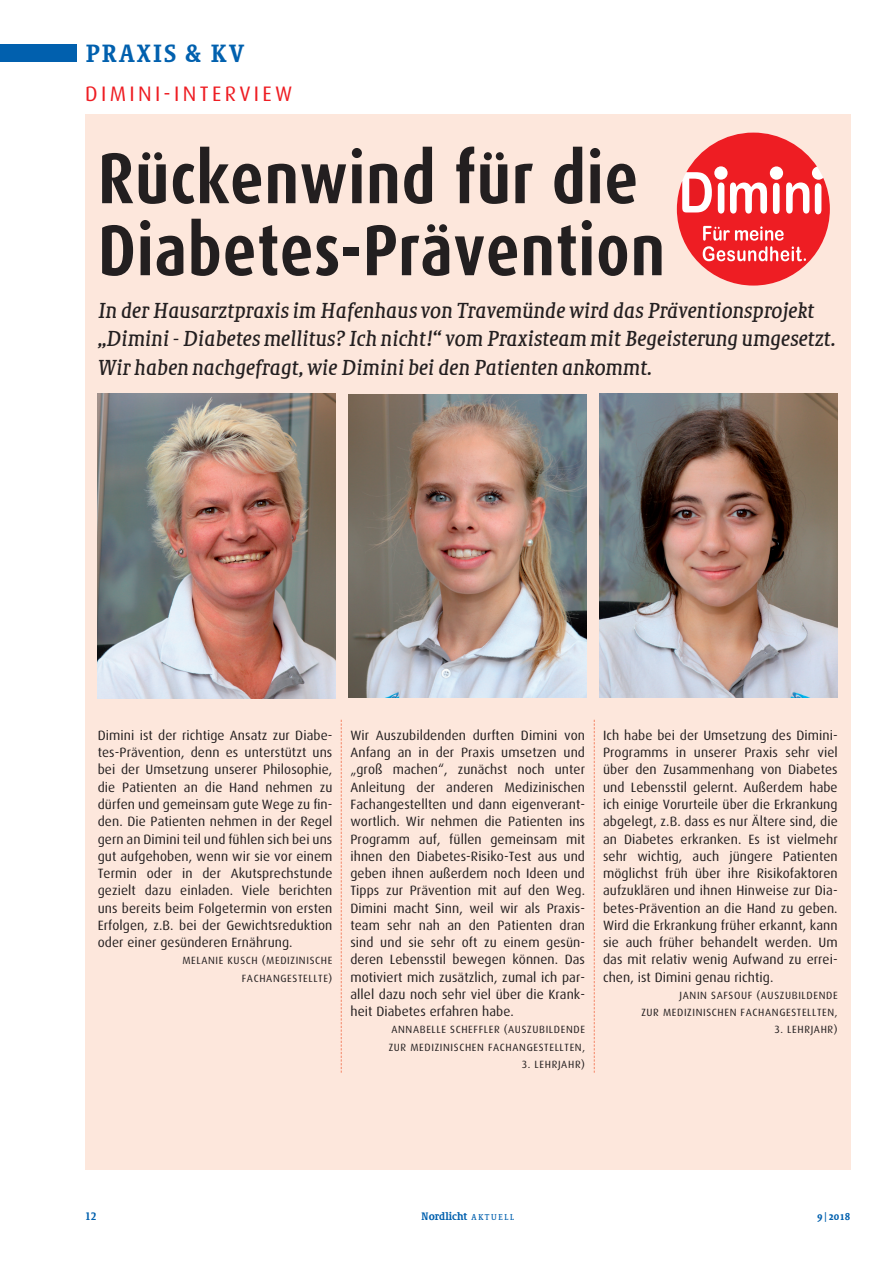
<style>
.page{position:relative;width:893px;height:1263px;background:#fff}
.page>*{position:absolute;margin:0;border:0;box-sizing:border-box;transform-origin:0 0}
.t1{font:700 72px/72px "Dax Condensed";letter-spacing:.005em;color:#231f20}
.t2{font:24px "Sheriff Roman Bold Caps";letter-spacing:.05em;color:#0160ae}
.t3{font:21px/28.5px "Sheriff Italian";letter-spacing:.005em;color:#231f20}
.t4{font:21px "Dax OT";letter-spacing:.16em;color:#ee1d23}
.t5{font:13.5px/17.2px "Dax OT";letter-spacing:.005em;color:#231f20;text-align:justify}
.t6{font:10.5px/17.2px "Dax OT";letter-spacing:.06em;color:#231f20;text-align:right}
.t7{font:700 10.5px "Sheriff";color:#0160ae}
.t8{font:10.5px "Sheriff Roman Bold Caps";color:#0160ae}
.s1{font-family:"Sheriff";font-weight:700}
.s2{font-weight:400;font-size:8.25px}
</style>
<div class="page">
<div style="left:0;top:45px;width:77px;height:17px;background:#0160ae"></div>
<div style="left:85px;top:115px;width:765px;height:1055px;background:#fde7dc"></div>
<img style="left:349px;top:394px;width:238px;height:303px">
<img style="left:600px;top:393px;width:238px;height:304px">
<img style="left:98px;top:393px;width:238px;height:305px">
<svg style="left:341px;top:720px;width:1px;height:353px"></svg>
<svg style="left:594px;top:720px;width:1px;height:353px"></svg>
<svg style="left:677px;top:133px;width:153px;height:153px"></svg>
<h2 class="t2" style="left:85px;top:39px;width:161px">PRAXIS <span class="s1">&amp;</span> KV</h2>
<h3 class="t4" style="left:85px;top:82px;width:209px">DIMINI-INTERVIEW</h3>
<h1 class="t1" style="left:98px;top:143px;width:569px">Rückenwind für die<br>Diabetes-Prävention</h1>
<h3 class="t3" style="left:98px;top:296px;width:739px">In der Hausarztpraxis im Hafenhaus von Travemünde wird das Präventionsprojekt<br>„ Dimini - Diabetes mellitus? Ich nicht!“ vom Praxisteam mit Begeisterung umgesetzt.<br>Wir haben nachgefragt, wie Dimini bei den Patienten ankommt.</h3>
<p class="t5" style="left:98px;top:727px;width:236px">Dimini ist der richtige Ansatz zur Diabe&shy;tes-Prävention, denn es unterstützt uns bei der Umsetzung unserer Philosophie, die Patienten an die Hand nehmen zu dürfen und gemeinsam gute Wege zu fin&shy;den. Die Patienten nehmen in der Regel gern an Dimini teil und fühlen sich bei uns gut aufgehoben, wenn wir sie vor einem Termin oder in der Akutsprechstunde gezielt dazu einladen. Viele berichten uns bereits beim Folgetermin von ersten Erfolgen, z.B. bei der Gewichtsreduktion oder einer gesünderen Ernährung.</p>
<p class="t6" style="left:182px;top:952px;width:152px">MELANIE KUSCH (MEDIZINISCHE<br>FACHANGESTELLTE)</p>
<p class="t5" style="left:350px;top:727px;width:236px">Wir Auszubildenden durften Dimini von Anfang an in der Praxis umsetzen und „groß machen“, zunächst noch unter Anleitung der anderen Medizinischen Fachangestellten und dann eigenverant&shy;wortlich. Wir nehmen die Patienten ins Programm auf, füllen gemeinsam mit ihnen den Diabetes-Risiko-Test aus und geben ihnen außerdem noch Ideen und Tipps zur Prävention mit auf den Weg.<br>Dimini macht Sinn, weil wir als Praxis&shy;team sehr nah an den Patienten dran sind und sie sehr oft zu einem gesün&shy;deren Lebensstil bewegen können. Das motiviert mich zusätzlich, zumal ich par&shy;allel dazu noch sehr viel über die Krank&shy;heit Diabetes erfahren habe.</p>
<p class="t6" style="left:389px;top:1021px;width:198px;text-align:left">ANNABELLE SCHEFFLER (AUSZUBILDENDE<br>ZUR MEDIZINISCHEN FACHANGESTELLTEN,</p>
<p class="t6" style="left:522px;top:1055px;width:65px">3. LEHRJAHR)</p>
<p class="t5" style="left:603px;top:727px;width:236px">Ich habe bei der Umsetzung des Dimini-Programms in unserer Praxis sehr viel über den Zusammenhang von Diabetes und Lebensstil gelernt. Außerdem habe ich einige Vorurteile über die Erkrankung abgelegt, z.B. dass es nur Ältere sind, die an Diabetes erkranken. Es ist vielmehr sehr wichtig, auch jüngere Patienten möglichst früh über ihre Risikofaktoren aufzuklären und ihnen Hinweise zur Dia&shy;betes-Prävention an die Hand zu geben.<br>Wird die Erkrankung früher erkannt, kann sie auch früher behandelt werden. Um das mit relativ wenig Aufwand zu errei&shy;chen, ist Dimini genau richtig.</p>
<p class="t6" style="left:641px;top:986px;width:198px">JANIN SAFSOUF (AUSZUBILDENDE<br>ZUR MEDIZINISCHEN FACHANGESTELLTEN,</p>
<p class="t6" style="left:774px;top:1021px;width:65px">3. LEHRJAHR)</p>
<p class="t8" style="left:85px;top:1210px;width:13px">12</p>
<p class="t7" style="left:421px;top:1210px;width:95px">Nordlicht <span class="s2">AKTUELL</span></p>
<p class="t7" style="left:817px;top:1210px;width:35px">9 | 2018</p>
</div>
